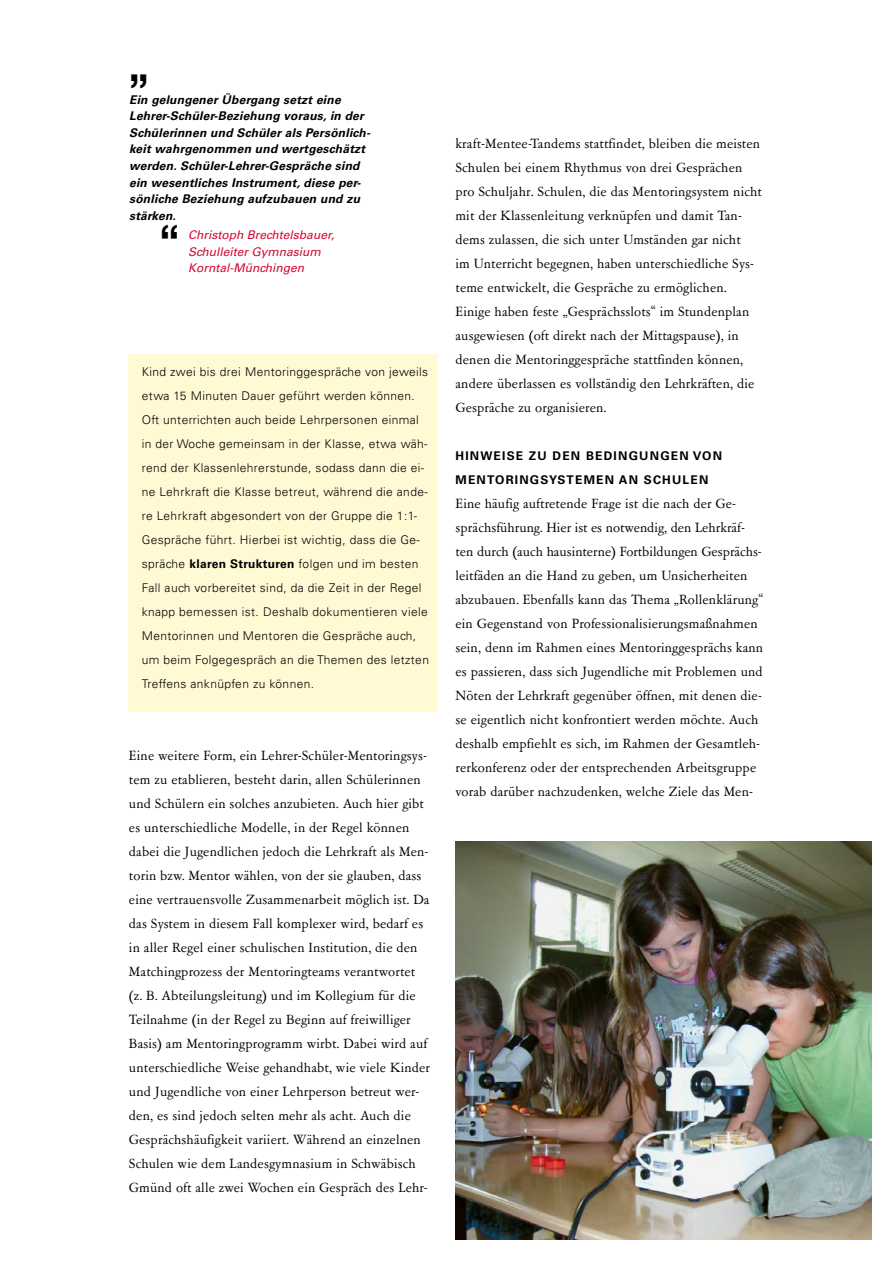
<style>
.page{position:relative;width:893px;height:1263px;background:#fff}
.page>*{position:absolute;margin:0;border:0;box-sizing:border-box;transform-origin:0 0}
.t1{font:700 42px "Helvetica Neue";color:#000}
.t2{font:15px/24px "Garamont Amst SBOP Rom";letter-spacing:.01em;color:#000}
.t3{font:300 12px/24px "Univers LT Std";letter-spacing:.03em;color:#000}
.t4{font:italic 700 12px/16.5px "Univers LT Std";letter-spacing:.02em;color:#000}
.t5{font:italic 12px/16.5px "Univers LT Std";color:#d5083b}
.t6{font:700 12px/24px "Univers LT Std";letter-spacing:.1em;color:#000}
.s1{font-weight:700}
</style>
<div class="page">
<div style="left:129px;top:354px;width:309px;height:358px;background:#fff9d4"></div>
<img style="left:455px;top:841px;width:417px;height:399px">
<p class="t1" style="left:129px;top:33px;width:21px">„</p>
<p class="t4" style="left:129px;top:92px;width:243px">Ein gelungener Übergang setzt eine Lehrer-Schüler-Beziehung voraus, in der Schülerinnen und Schüler als Persönlich&shy;keit wahrgenommen und wertgeschätzt werden. Schüler-Lehrer-Gespräche sind ein wesentliches Instrument, diese per&shy;sönliche Beziehung aufzubauen und zu stärken.</p>
<p class="t1" style="left:160px;top:207px;width:21px">“</p>
<p class="t5" style="left:188px;top:227px;width:148px">Christoph Brechtelsbauer,<br>Schulleiter Gymnasium<br>Korntal-Münchingen</p>
<p class="t3" style="left:142px;top:360px;width:289px">Kind zwei bis drei Mentoringgespräche von jeweils etwa 15 Minuten Dauer geführt werden können.<br>Oft unterrichten auch beide Lehrpersonen einmal in der Woche gemeinsam in der Klasse, etwa wäh&shy;rend der Klassenlehrerstunde, sodass dann die ei&shy;ne Lehrkraft die Klasse betreut, während die ande&shy;re Lehrkraft abgesondert von der Gruppe die 1:1- Gespräche führt. Hierbei ist wichtig, dass die Ge&shy;spräche <span class="s1">klaren Strukturen</span> folgen und im besten Fall auch vorbereitet sind, da die Zeit in der Regel knapp bemessen ist. Deshalb dokumentieren viele Mentorinnen und Mentoren die Gespräche auch, um beim Folgegespräch an die Themen des letzten Treffens anknüpfen zu können.</p>
<p class="t2" style="left:129px;top:744px;width:303px">Eine weitere Form, ein Lehrer-Schüler-Mentoringsys&shy;tem zu etablieren, besteht darin, allen Schülerinnen und Schülern ein solches anzubieten. Auch hier gibt es unterschiedliche Modelle, in der Regel können dabei die Jugendlichen jedoch die Lehrkraft als Men&shy;torin bzw. Mentor wählen, von der sie glauben, dass eine vertrauensvolle Zusammenarbeit möglich ist. Da das System in diesem Fall komplexer wird, bedarf es in aller Regel einer schulischen Institution, die den Matchingprozess der Mentoringteams verantwortet (z. B. Abteilungsleitung) und im Kollegium für die Teilnahme (in der Regel zu Beginn auf freiwilliger Basis) am Mentoringprogramm wirbt. Dabei wird auf unterschiedliche Weise gehandhabt, wie viele Kinder und Jugendliche von einer Lehrperson betreut wer&shy;den, es sind jedoch selten mehr als acht. Auch die Gesprächshäufigkeit variiert. Während an einzelnen Schulen wie dem Landesgymnasium in Schwäbisch Gmünd oft alle zwei Wochen ein Gespräch des Lehr-</p>
<p class="t2" style="left:455px;top:132px;width:308px">kraft-Mentee-Tandems stattfindet, bleiben die meisten Schulen bei einem Rhythmus von drei Gesprächen pro Schuljahr. Schulen, die das Mentoringsystem nicht mit der Klassenleitung verknüpfen und damit Tan&shy;dems zulassen, die sich unter Umständen gar nicht<br>im Unterricht begegnen, haben unterschiedliche Sys&shy;teme entwickelt, die Gespräche zu ermöglichen.<br>Einige haben feste „Gesprächsslots“ im Stundenplan ausgewiesen (oft direkt nach der Mittagspause), in denen die Mentoringgespräche stattfinden können, andere überlassen es vollständig den Lehrkräften, die Gespräche zu organisieren.</p>
<p class="t6" style="left:455px;top:444px;width:268px">HINWEISE ZU DEN BEDINGUNGEN VON<br>MENTORINGSYSTEMEN AN SCHULEN</p>
<p class="t2" style="left:455px;top:492px;width:309px">Eine häufig auftretende Frage ist die nach der Ge&shy;sprächsführung. Hier ist es notwendig, den Lehrkräf&shy;ten durch (auch hausinterne) Fortbildungen Gesprächs&shy;leitfäden an die Hand zu geben, um Unsicherheiten abzubauen. Ebenfalls kann das Thema „Rollenklärung“ ein Gegenstand von Professionalisierungsmaßnahmen sein, denn im Rahmen eines Mentoringgesprächs kann es passieren, dass sich Jugendliche mit Problemen und Nöten der Lehrkraft gegenüber öffnen, mit denen die&shy;se eigentlich nicht konfrontiert werden möchte. Auch deshalb empfiehlt es sich, im Rahmen der Gesamtleh&shy;rerkonferenz oder der entsprechenden Arbeitsgruppe vorab darüber nachzudenken, welche Ziele das Men-</p>
</div>
